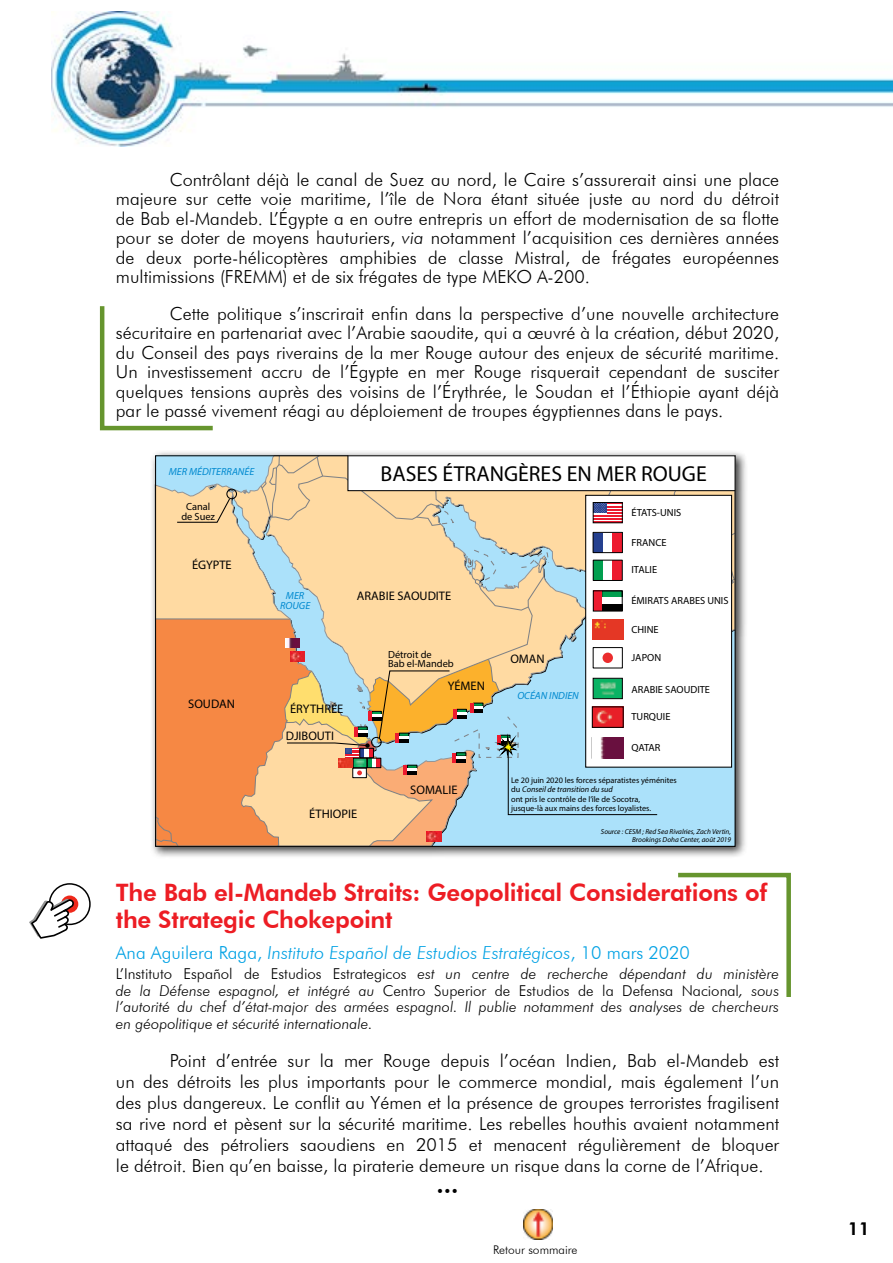
<style>
.page{position:relative;width:893px;height:1263px;background:#fff}
.page>*{position:absolute;margin:0;border:0;box-sizing:border-box;transform-origin:0 0}
.t1{font:800 24px/27px "Futura BT";letter-spacing:-.01em;color:#ed1d24}
.t2{font:800 24px "Futura BT";color:#000}
.t3{font:21.75px "Myriad Pro";color:#000}
.t4{font:300 18px/19.5px "Futura BT";color:#000;text-align:justify}
.t5{font:italic 300 18px "Futura BT";color:#00a1e4}
.t6{font:800 18px "Futura BT";color:#000}
.t7{font:italic 300 15px/16.5px "Futura BT";color:#000;text-align:justify}
.t8{font:12.45px "Myriad Pro";color:#000}
.t9{font:300 12px "Futura BT";color:#000}
.t10{font:10.35px/9.3px "Myriad Pro";color:#000;text-align:center}
.t11{font:italic 10.35px/10.4px "Myriad Pro";color:#0089cf;text-align:center}
.t12{font:8.25px/9.3px "Myriad Pro";color:#000}
.t13{font:italic 7.2px/8.7px "Myriad Pro";color:#000;text-align:right}
.s1{font-style:italic}
.s2{font-style:normal}
</style>
<div class="page">
<img style="left:523px;top:1210px;width:30px;height:29px">
<img style="left:52px;top:11px;width:841px;height:135px">
<svg style="left:678px;top:872px;width:113px;height:125px"></svg>
<div style="left:49px;top:883px;width:42px;height:42px;border:2px solid #000;border-radius:50%"></div>
<svg style="left:61px;top:895px;width:17px;height:18px"></svg>
<svg style="left:29px;top:898px;width:46px;height:41px"></svg>
<svg style="left:99px;top:306px;width:114px;height:125px"></svg>
<div style="left:150px;top:450px;width:597px;height:408px;background:#000;opacity:.75"></div>
<svg style="left:154px;top:454px;width:582px;height:393px"></svg>
<p class="t4" style="left:116px;top:170px;width:665px;text-indent:54px">Contrôlant déjà le canal de Suez au nord, le Caire s’assurerait ainsi une place majeure sur cette voie maritime, l’île de Nora étant située juste au nord du détroit de Bab el-Mandeb. L’Égypte a en outre entrepris un effort de modernisation de sa flotte pour se doter de moyens hauturiers, <span class="s1">via</span> notamment l’acquisition ces dernières années de deux porte-hélicoptères amphibies de classe Mistral, de frégates européennes multimissions (FREMM) et de six frégates de type MEKO A-200.</p>
<p class="t4" style="left:116px;top:304px;width:665px;text-indent:54px">Cette politique s’inscrirait enfin dans la perspective d’une nouvelle architecture sécuritaire en partenariat avec l’Arabie saoudite, qui a œuvré à la création, début 2020, du Conseil des pays riverains de la mer Rouge autour des enjeux de sécurité maritime.<br>Un investissement accru de l’Égypte en mer Rouge risquerait cependant de susciter quelques tensions auprès des voisins de l’Érythrée, le Soudan et l’Éthiopie ayant déjà par le passé vivement réagi au déploiement de troupes égyptiennes dans le pays.</p>
<p class="t11" style="left:169px;top:466px;width:87px">MER MÉDITERRANÉE</p>
<p class="t3" style="left:381px;top:461px;width:328px">BASES ÉTRANGÈRES EN MER ROUGE</p>
<p class="t10" style="left:181px;top:502px;width:35px">Canal de Suez</p>
<p class="t10" style="left:631px;top:507px;width:51px">ÉTATS-UNIS</p>
<p class="t10" style="left:631px;top:537px;width:37px">FRANCE</p>
<p class="t8" style="left:192px;top:557px;width:41px">ÉGYPTE</p>
<p class="t10" style="left:631px;top:565px;width:27px">ITALIE</p>
<p class="t11" style="left:280px;top:590px;width:32px">MER<br>ROUGE</p>
<p class="t8" style="left:357px;top:588px;width:96px">ARABIE SAOUDITE</p>
<p class="t10" style="left:631px;top:596px;width:99px">ÉMIRATS ARABES UNIS</p>
<p class="t10" style="left:631px;top:624px;width:29px">CHINE</p>
<p class="t10" style="left:388px;top:649px;width:67px;text-align:left">Détroit de<br>Bab el-Mandeb</p>
<p class="t8" style="left:510px;top:651px;width:36px">OMAN</p>
<p class="t10" style="left:631px;top:652px;width:31px">JAPON</p>
<p class="t8" style="left:188px;top:696px;width:48px">SOUDAN</p>
<p class="t8" style="left:290px;top:701px;width:55px">ÉRYTHRÉE</p>
<p class="t8" style="left:448px;top:678px;width:39px">YÉMEN</p>
<p class="t11" style="left:517px;top:690px;width:63px">OCÉAN INDIEN</p>
<p class="t10" style="left:631px;top:685px;width:80px">ARABIE SAOUDITE</p>
<p class="t10" style="left:631px;top:712px;width:40px">TURQUIE</p>
<p class="t8" style="left:286px;top:728px;width:50px">DJIBOUTI</p>
<p class="t10" style="left:631px;top:743px;width:30px">QATAR</p>
<p class="t8" style="left:309px;top:806px;width:49px">ÉTHIOPIE</p>
<p class="t8" style="left:410px;top:782px;width:49px">SOMALIE</p>
<p class="t12" style="left:511px;top:775px;width:167px">Le 20 juin 2020 les forces séparatistes yéménites du <span class="s1">Conseil de transition du sud<br></span>ont pris le contrôle de l’île de Socotra,<br>jusque-là aux mains des forces loyalistes.</p>
<p class="t13" style="left:601px;top:827px;width:132px">Source : CESM ; Red Sea Rivalries, Zach Vertin,<br>Brookings Doha Center, août 2019</p>
<h1 class="t1" style="left:116px;top:879px;width:653px">The Bab el-Mandeb Straits: Geopolitical Considerations of the Strategic Chokepoint</h1>
<p class="t5" style="left:116px;top:941px;width:576px"><span class="s2">Ana Aguilera Raga,</span> Instituto Español de Estudios Estratégicos<span class="s2">, 10 mars 2020</span></p>
<p class="t7" style="left:116px;top:966px;width:665px"><span class="s2">L’Instituto Español de Estudios Estrategicos</span> est un centre de recherche dépendant du ministère de la Défense espagnol, et intégré au <span class="s2">Centro Superior de Estudios de la Defensa Nacional</span>, sous l’autorité du chef d’état-major des armées espagnol. Il publie notamment des analyses de chercheurs en géopolitique et sécurité internationale.</p>
<p class="t4" style="left:116px;top:1050px;width:665px;line-height:21px;text-indent:54px">Point d’entrée sur la mer Rouge depuis l’océan Indien, Bab el-Mandeb est un des détroits les plus importants pour le commerce mondial, mais également l’un des plus dangereux. Le conflit au Yémen et la présence de groupes terroristes fragilisent sa rive nord et pèsent sur la sécurité maritime. Les rebelles houthis avaient notamment attaqué des pétroliers saoudiens en 2015 et menacent régulièrement de bloquer le détroit. Bien qu’en baisse, la piraterie demeure un risque dans la corne de l’Afrique.</p>
<h1 class="t2" style="left:436px;top:1170px;width:24px">...</h1>
<p class="t9" style="left:493px;top:1242px;width:86px">Retour sommaire</p>
<p class="t6" style="left:848px;top:1218px;width:24px">11</p>
</div>
